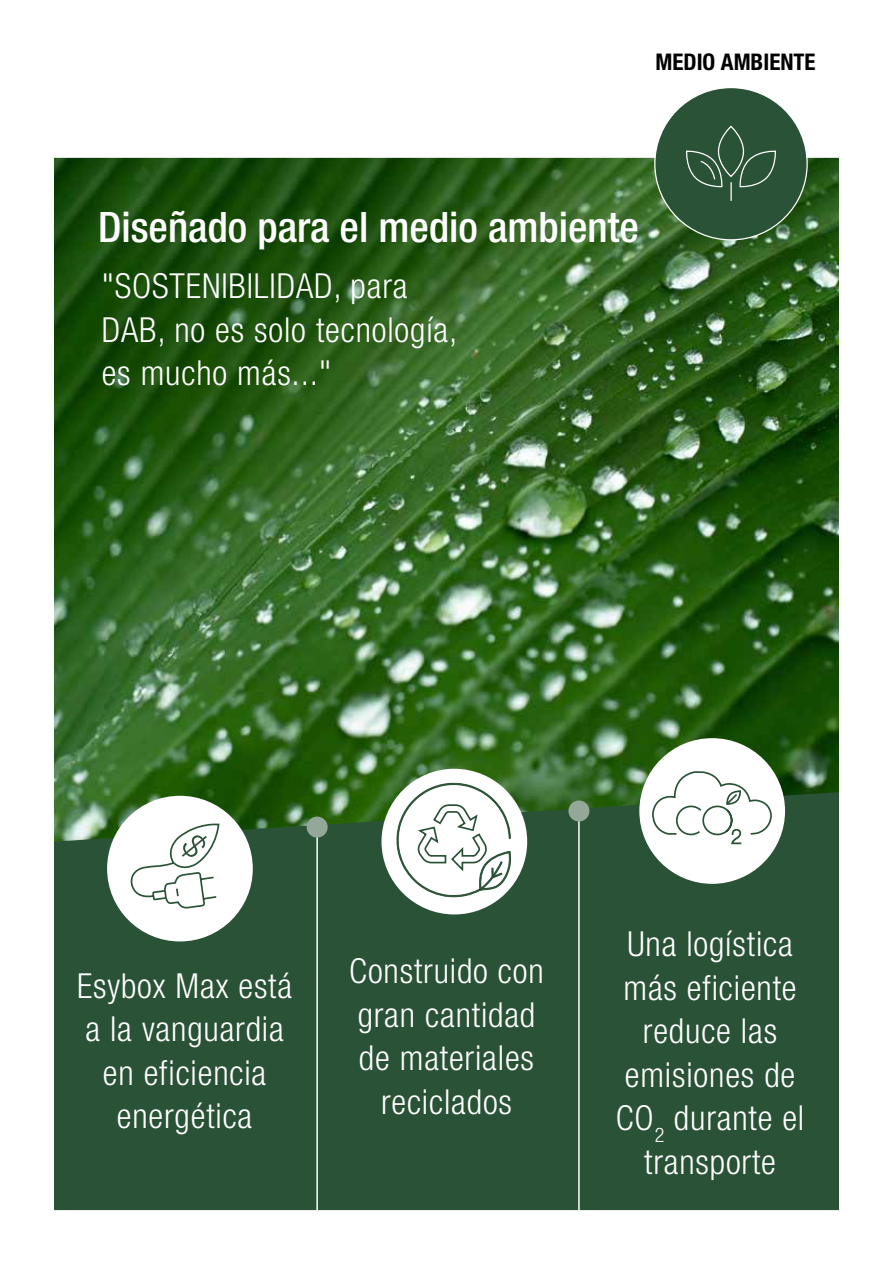
<style>
.page{position:relative;width:893px;height:1263px;background:#fff}
.page>*{position:absolute;margin:0;border:0;box-sizing:border-box;transform-origin:0 0}
.t1{font:500 condensed 42px "Helvetica Neue LT Std";color:#fff}
.t2{font:300 condensed 34.5px/43.5px "Helvetica Neue LT Std";letter-spacing:.025em;color:#fff;text-align:center}
.t3{font:700 condensed 22.95px "Helvetica Neue LT Std";color:#000}
</style>
<div class="page">
<img style="left:54px;top:158px;width:785px;height:634px">
<div style="left:54px;top:792px;width:785px;height:418px;background:#2a5236"></div>
<div style="left:381px;top:769px;width:146px;height:145px;background:#fff;border-radius:50%"></div>
<svg style="left:396px;top:782px;width:115px;height:115px"></svg>
<hr style="left:316px;top:827px;width:2px;height:436px;background:#fff">
<div style="left:307px;top:816px;width:21px;height:21px;background:#94a89a;border-radius:50%"></div>
<hr style="left:578px;top:811px;width:2px;height:452px;background:#fff">
<div style="left:568px;top:800px;width:21px;height:21px;background:#94a89a;border-radius:50%"></div>
<div style="left:107px;top:796px;width:146px;height:145px;background:#fff;border-radius:50%"></div>
<svg style="left:127px;top:823px;width:93px;height:101px"></svg>
<div style="left:639px;top:738px;width:146px;height:146px;background:#fff;border-radius:50%"></div>
<svg style="left:651px;top:770px;width:122px;height:75px"></svg>
<div style="left:655px;top:88px;width:152px;height:152px;background:#2a5236;border-radius:50%"></div>
<svg style="left:718px;top:126px;width:25px;height:50px"></svg>
<div style="left:718px;top:126px;width:26px;height:51px;border:1px solid #fff;border-radius:50%"></div>
<svg style="left:730px;top:150px;width:46px;height:51px"></svg>
<svg style="left:686px;top:149px;width:37px;height:39px"></svg>
<p class="t3" style="left:655px;top:48px;width:162px">MEDIO AMBIENTE</p>
<p class="t1" style="left:98px;top:202px;width:542px">Diseñado para el medio ambiente</p>
<p class="t2" style="left:102px;top:264px;width:357px;text-align:left">"SOSTENIBILIDAD, para<br>DAB, no es solo tecnología, es mucho más..."</p>
<p class="t2" style="left:77px;top:963px;width:217px">Esybox Max está a la vanguardia en eficiencia energética</p>
<p class="t2" style="left:349px;top:949px;width:196px">Construido con gran cantidad de materiales reciclados</p>
<p class="t2" style="left:616px;top:922px;width:190px">Una logística más eficiente reduce las emisiones de<br>CO<sub>2</sub> durante el transporte</p>
</div>
